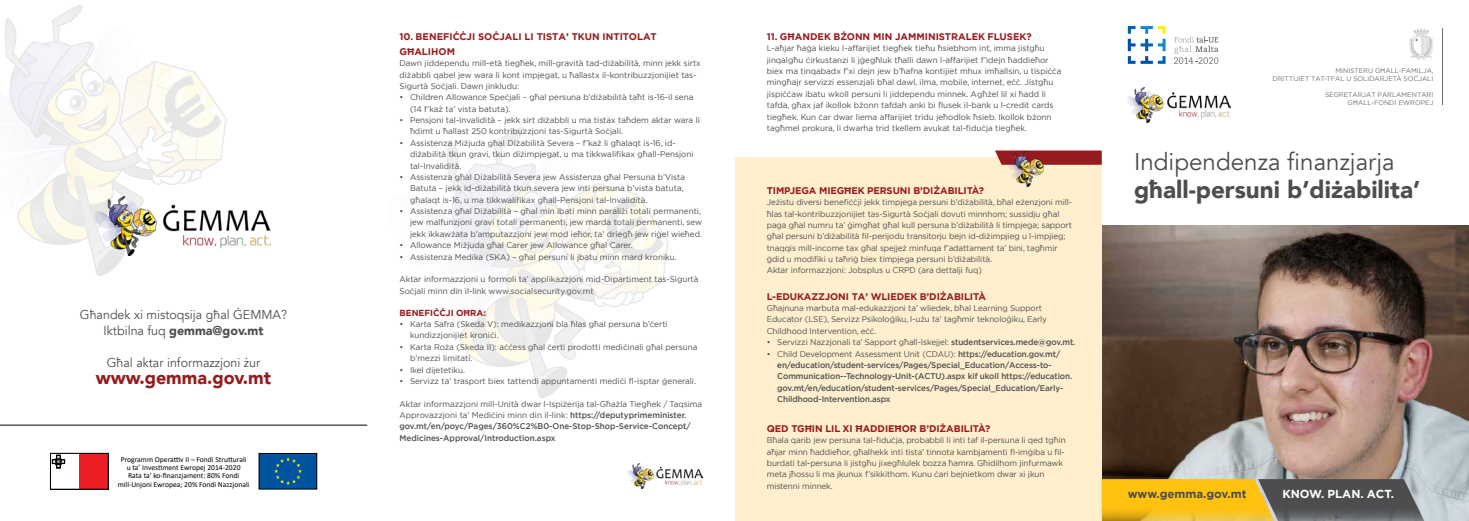
<style>
.page{position:relative;width:1469px;height:521px;background:#fff}
.page>*{position:absolute;margin:0;border:0;box-sizing:border-box;transform-origin:0 0}
.t1{font:900 24.15px "Avenir";color:#4d4d4f}
.t2{font:24.15px "Avenir";color:#4d4d4f}
.t3{font:900 18.46px "Avenir";color:#961b1e}
.t4{font:12.86px/16.1px "Avenir";color:#4d4d4f;text-align:center}
.t5{font:700 11.55px "Gotham";color:#4d4d4f}
.t6{font:700 11.55px "Gotham";color:#fff}
.t7{font:700 9.62px/14.9px "Gotham";letter-spacing:-.01em;color:#961b1e}
.t8{font:700 8.75px "Gotham";color:#961b1e}
.t9{font:8.31px/11.4px "Gotham";color:#4d4d4f}
.t10{font:500 8.31px/11.4px "Gotham";letter-spacing:-.01em;color:#4d4d4f}
.t11{font:7.61px/8.4px "Calibri";color:#000;text-align:center}
.t12{font:6.65px/8px "Gotham";color:#6d6e71;text-align:right}
.s1{font-weight:900}
.s2{font-weight:400}
.s3{font-weight:500}
</style>
<div class="page">
<img style="left:1101px;top:226px;width:367px;height:295px">
<div style="left:735px;top:158px;width:366px;height:363px;background:#ffefcf"></div>
<img style="left:447px;top:127px;width:222px;height:270px">
<img style="left:1127px;top:88px;width:103px;height:34px">
<svg style="left:1127px;top:26px;width:38px;height:38px"></svg>
<svg style="left:1174px;top:37px;width:44px;height:27px"></svg>
<svg style="left:1101px;top:479px;width:326px;height:42px;background:#ac903d"></svg>
<img style="left:627px;top:463px;width:75px;height:26px">
<img style="left:5px;top:5px;width:222px;height:270px">
<hr style="left:0;top:425px;width:367px;height:1px;background:#000">
<svg style="left:52px;top:455px;width:54px;height:32px"></svg>
<div style="left:50px;top:453px;width:58px;height:36px;border:1px solid #000"></div>
<div style="left:259px;top:453px;width:58px;height:36px;background:#00539f"></div>
<svg style="left:274px;top:457px;width:28px;height:28px"></svg>
<div style="left:259px;top:453px;width:58px;height:36px;border:1px solid #000"></div>
<img style="left:96px;top:196px;width:174px;height:59px">
<svg style="left:995px;top:150px;width:106px;height:15px"></svg>
<img style="left:1007px;top:152px;width:39px;height:35px">
<hr style="left:1441px;top:28px;width:1px;height:77px;background:#6d6e71">
<svg style="left:1409px;top:28px;width:24px;height:32px"></svg>
<h3 class="t4" style="left:80px;top:307px;width:209px">Għandek xi mistoqsija għal ĠEMMA?<br>Iktbilna fuq <span class="s1">gemma@gov.mt</span></h3>
<h3 class="t4" style="left:107px;top:355px;width:155px">Għal aktar informazzjoni żur</h3>
<h2 class="t3" style="left:96px;top:362px;width:177px">www.gemma.gov.mt</h2>
<p class="t11" style="left:118px;top:455px;width:133px">Programm Operattiv II – Fondi Strutturali u ta’ Investiment Ewropej 2014-2020<br>Rata ta’ ko-finanzjament: 80% Fondi mill-Unjoni Ewropea; 20% Fondi Nazzjonali</p>
<p class="t7" style="left:399px;top:29px;width:259px">10. BENEFIĊĊJI SOĊJALI LI TISTA’ TKUN INTITOLAT<br>GĦALIHOM</p>
<p class="t9" style="left:399px;top:57px;width:303px">Dawn jiddependu mill-età tiegħek, mill-gravità tad-diżabilità, minn jekk sirtx diżabbli qabel jew wara li kont impjegat, u ħallastx il-kontribuzzjonijiet tas-<br>Sigurtà Soċjali. Dawn jinkludu:</p>
<p class="t9" style="left:410px;top:92px;width:285px;text-indent:-10px">• Children Allowance Speċjali – għal persuna b’diżabilità taħt is-16-il sena (14 f’każ ta’ vista batuta).</p>
<p class="t9" style="left:410px;top:114px;width:291px;text-indent:-10px">• Pensjoni tal-Invalidità – jekk sirt diżabbli u ma tistax taħdem aktar wara li ħdimt u ħallast 250 kontribuzzjoni tas-Sigurtà Soċjali.</p>
<p class="t9" style="left:410px;top:137px;width:285px;text-indent:-10px">• Assistenza Miżjuda għal Diżabilità Severa – f’każ li għalaqt is-16, id&shy;diżabilità tkun gravi, tkun diżimpjegat, u ma tikkwalifikax għall-Pensjoni tal-Invalidità.</p>
<p class="t9" style="left:410px;top:171px;width:277px;text-indent:-10px">• Assistenza għal Diżabilità Severa jew Assistenza għal Persuna b’Vista<br>Batuta – jekk id-diżabilità tkun severa jew inti persuna b’vista batuta, għalaqt is-16, u ma tikkwalifikax għall-Pensjoni tal-Invalidità.</p>
<p class="t9" style="left:410px;top:205px;width:293px;text-indent:-10px">• Assistenza għal Diżabilità – għal min ibati minn paraliżi totali permanenti, jew malfunzjoni gravi totali permanenti, jew marda totali permanenti, sew jekk ikkawżata b’amputazzjoni jew mod ieħor, ta’ driegħ jew riġel wieħed.</p>
<p class="t9" style="left:399px;top:239px;width:235px">• Allowance Miżjuda għal Carer jew Allowance għal Carer.</p>
<p class="t9" style="left:399px;top:251px;width:279px">• Assistenza Medika (SKA) – għal persuni li jbatu minn mard kroniku.</p>
<p class="t9" style="left:399px;top:273px;width:300px">Aktar informazzjoni u formoli ta’ applikazzjoni mid-Dipartiment tas-Sigurtà<br>Soċjali minn din il-link www.socialsecurity.gov.mt</p>
<p class="t8" style="left:399px;top:307px;width:88px">BENEFIĊĊJI OĦRA:</p>
<p class="t9" style="left:410px;top:318px;width:259px;text-indent:-10px">• Karta Safra (Skeda V): medikazzjoni bla ħlas għal persuna b’ċerti kundizzjonijiet kroniċi.</p>
<p class="t9" style="left:410px;top:341px;width:289px;text-indent:-10px">• Karta Roża (Skeda II): aċċess għal ċerti prodotti mediċinali għal persuna b’mezzi limitati.</p>
<p class="t9" style="left:399px;top:364px;width:67px">• Ikel dijetetiku.</p>
<p class="t9" style="left:399px;top:375px;width:298px">• Servizz ta’ trasport biex tattendi appuntamenti mediċi fl-isptar ġenerali.</p>
<p class="t10" style="left:399px;top:398px;width:304px"><span class="s2">Aktar informazzjoni mill-Unità dwar l-Ispiżerija tal-Għażla Tiegħek / Taqsima Approvazzjoni ta’ Mediċini minn din il-link:</span> https://deputyprimeminister. gov.mt/en/poyc/Pages/360%C2%B0-One-Stop-Shop-Service-Concept/ Medicines-Approval/Introduction.aspx</p>
<p class="t7" style="left:766px;top:29px;width:266px">11. GĦANDEK BŻONN MIN JAMMINISTRALEK FLUSEK?</p>
<p class="t9" style="left:766px;top:43px;width:296px">L-aħjar ħaġa kieku l-affarijiet tiegħek tieħu ħsiebhom int, imma jistgħu jinqalgħu ċirkustanzi li jġegħluk tħalli dawn l-affarijiet f’idejn ħaddieħor biex ma tinqabadx f’xi dejn jew b’ħafna kontijiet mhux imħallsin, u tispiċċa mingħajr servizzi essenzjali bħal dawl, ilma, mobile, internet, eċċ. Jistgħu jispiċċaw ibatu wkoll persuni li jiddependu minnek. Agħżel lil xi ħadd li tafda, għax jaf ikollok bżonn tafdah anki bi flusek il-bank u l-credit cards tiegħek. Kun ċar dwar liema affarijiet tridu jeħodlok ħsieb. Ikollok bżonn tagħmel prokura, li dwarha trid tkellem avukat tal-fiduċja tiegħek.</p>
<p class="t7" style="left:766px;top:183px;width:219px">TIMPJEGA MIEGĦEK PERSUNI B’DIŻABILITÀ?</p>
<p class="t9" style="left:766px;top:196px;width:307px">Jeżistu diversi benefiċċji jekk timpjega persuni b’diżabilità, bħal eżenzjoni mill&shy;ħlas tal-kontribuzzjonijiet tas-Sigurtà Soċjali dovuti minnhom; sussidju għal paga għal numru ta’ ġimgħat għal kull persuna b’diżabilità li timpjega; sapport għal persuni b’diżabilità fil-perijodu transitorju bejn id-diżimpjieg u l-impjieg; tnaqqis mill-income tax għal spejjeż minfuqa f’adattament ta’ bini, tagħmir ġdid u modifiki u taħriġ biex timpjega persuni b’diżabilità.<br>Aktar informazzjoni: Jobsplus u CRPD (ara dettalji fuq)</p>
<p class="t7" style="left:766px;top:289px;width:221px">L-EDUKAZZJONI TA’ WLIEDEK B’DIŻABILITÀ</p>
<p class="t9" style="left:766px;top:302px;width:282px">Għajnuna marbuta mal-edukazzjoni ta’ wliedek, bħal Learning Support<br>Educator (LSE), Servizz Psikoloġiku, l-użu ta’ tagħmir teknoloġiku, Early<br>Childhood Intervention, eċċ.</p>
<p class="t9" style="left:766px;top:336px;width:310px">• Servizzi Nazzjonali ta’ Sapport għall-Iskejjel: <span class="s3">studentservices.mede@gov.mt.</span></p>
<p class="t10" style="left:777px;top:348px;width:296px;text-indent:-10px"><span class="s2">• Child Development Assessment Unit (CDAU):</span> https://education.gov.mt/ en/education/student-services/Pages/Special_Education/Access-to-Communication--Technology-Unit-(ACTU).aspx kif ukoll https://education. gov.mt/en/education/student-services/Pages/Special_Education/Early-Childhood-Intervention.aspx</p>
<p class="t7" style="left:766px;top:421px;width:225px">QED TGĦIN LIL XI ĦADDIEĦOR B’DIŻABILITÀ?</p>
<p class="t9" style="left:766px;top:434px;width:300px">Bħala qarib jew persuna tal-fiduċja, probabbli li inti taf il-persuna li qed tgħin aħjar minn ħaddieħor, għalhekk inti tista’ tinnota kambjamenti fl-imġiba u fil&shy;burdati tal-persuna li jistgħu jixegħlulek bozza ħamra. Għidilhom jinfurmawk meta jħossu li ma jkunux f’sikkithom. Kunu ċari bejnietkom dwar xi jkun mistenni minnek.</p>
<p class="t12" style="left:1272px;top:66px;width:163px">MINISTERU GĦALL-FAMILJA,<br>DRITTIJIET TAT-TFAL U SOLIDARJETÀ SOĊJALI</p>
<p class="t12" style="left:1324px;top:90px;width:110px">SEGRETARJAT PARLAMENTARI<br>GĦALL-FONDI EWROPEJ</p>
<h1 class="t2" style="left:1134px;top:148px;width:262px">Indipendenza finanzjarja</h1>
<h1 class="t1" style="left:1134px;top:168px;width:288px">għall-persuni b’diżabilita’</h1>
<h3 class="t5" style="left:1127px;top:486px;width:120px">www.gemma.gov.mt</h3>
<h3 class="t6" style="left:1282px;top:486px;width:113px">KNOW. PLAN. ACT.</h3>
</div>
